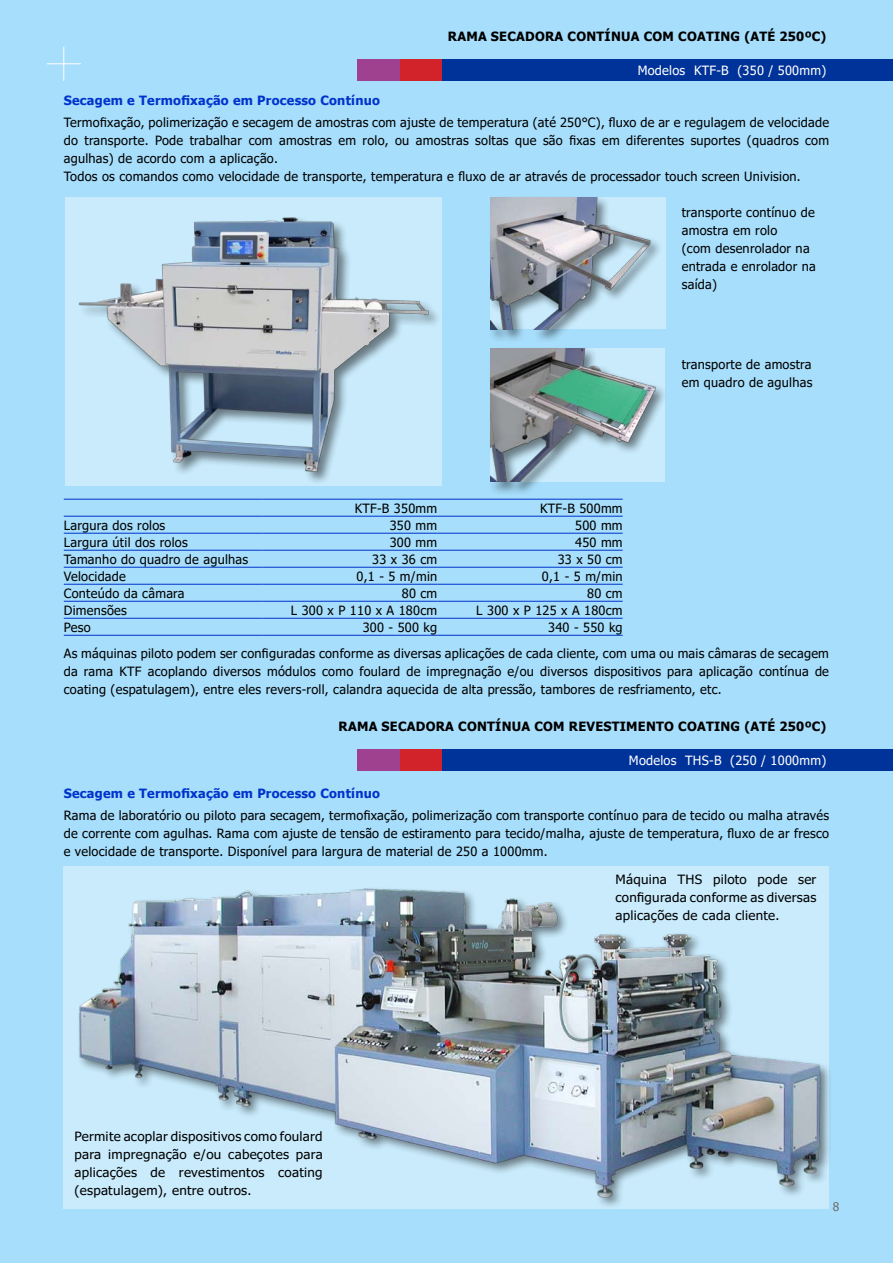
<style>
.page{position:relative;width:893px;height:1263px;background:#a7defb}
.page>*{position:absolute;margin:0;border:0;box-sizing:border-box;transform-origin:0 0}
.t1{font:12.75px/18px "Tahoma";letter-spacing:.02em;color:#000}
.t2{font:12.75px/18px "Tahoma";letter-spacing:.02em;color:#000;text-align:justify;scale:1.05 1}
.t3{font:700 12.75px "Tahoma";letter-spacing:.02em;color:#000}
.t4{font:700 12.75px "Tahoma";letter-spacing:.02em;color:#03c}
.t5{font:12.75px "Tahoma";letter-spacing:.02em;color:#fff}
.t6{font:12px "Tahoma";color:#6d6f71}
</style>
<div class="page">
<hr style="left:63px;top:47px;width:1px;height:34px;background:#fff">
<hr style="left:47px;top:63px;width:34px;height:1px;background:#fff">
<div style="left:77px;top:216px;width:410px;height:302px;background:#000;opacity:.48"></div>
<img style="left:68px;top:201px;width:373px;height:279px">
<div style="left:488px;top:195px;width:192px;height:155px;background:#000;opacity:.48"></div>
<img style="left:490px;top:197px;width:169px;height:132px">
<div style="left:488px;top:346px;width:195px;height:156px;background:#000;opacity:.48"></div>
<img style="left:490px;top:349px;width:172px;height:132px">
<div style="left:64px;top:866px;width:765px;height:343px;background:#c9ebfc"></div>
<div style="left:76px;top:885px;width:776px;height:350px;background:#000;opacity:.48"></div>
<img style="left:76px;top:885px;width:751px;height:319px">
<div style="left:442px;top:59px;width:451px;height:22px;background:#039"></div>
<div style="left:400px;top:59px;width:42px;height:22px;background:#d2232a"></div>
<div style="left:357px;top:59px;width:43px;height:22px;background:#9f418e"></div>
<hr style="left:64px;top:499px;width:198px;height:1px;background:#03c">
<hr style="left:271px;top:499px;width:166px;height:1px;background:#03c">
<hr style="left:437px;top:499px;width:186px;height:1px;background:#03c">
<hr style="left:64px;top:516px;width:198px;height:1px;background:#03c">
<hr style="left:271px;top:516px;width:166px;height:1px;background:#03c">
<hr style="left:437px;top:516px;width:186px;height:1px;background:#03c">
<hr style="left:64px;top:533px;width:198px;height:1px;background:#03c">
<hr style="left:271px;top:533px;width:166px;height:1px;background:#03c">
<hr style="left:437px;top:533px;width:186px;height:1px;background:#03c">
<hr style="left:64px;top:550px;width:198px;height:1px;background:#03c">
<hr style="left:271px;top:550px;width:166px;height:1px;background:#03c">
<hr style="left:437px;top:550px;width:186px;height:1px;background:#03c">
<hr style="left:64px;top:567px;width:198px;height:1px;background:#03c">
<hr style="left:271px;top:567px;width:166px;height:1px;background:#03c">
<hr style="left:437px;top:567px;width:186px;height:1px;background:#03c">
<hr style="left:64px;top:584px;width:198px;height:1px;background:#03c">
<hr style="left:271px;top:584px;width:166px;height:1px;background:#03c">
<hr style="left:437px;top:584px;width:186px;height:1px;background:#03c">
<hr style="left:64px;top:601px;width:198px;height:1px;background:#03c">
<hr style="left:271px;top:601px;width:166px;height:1px;background:#03c">
<hr style="left:437px;top:601px;width:186px;height:1px;background:#03c">
<hr style="left:64px;top:618px;width:198px;height:1px;background:#03c">
<hr style="left:271px;top:618px;width:166px;height:1px;background:#03c">
<hr style="left:437px;top:618px;width:186px;height:1px;background:#03c">
<hr style="left:64px;top:635px;width:198px;height:1px;background:#03c">
<hr style="left:271px;top:635px;width:166px;height:1px;background:#03c">
<hr style="left:437px;top:635px;width:186px;height:1px;background:#03c">
<div style="left:442px;top:749px;width:451px;height:22px;background:#039"></div>
<div style="left:400px;top:749px;width:42px;height:22px;background:#d2232a"></div>
<div style="left:357px;top:749px;width:43px;height:22px;background:#9f418e"></div>
<p class="t3" style="left:448px;top:27px;width:380px">RAMA SECADORA CONTÍNUA COM COATING (ATÉ 250ºc)</p>
<p class="t5" style="left:638px;top:62px;width:190px">Modelos KTF-B (350 / 500mm)</p>
<p class="t4" style="left:64px;top:91px;width:318px">Secagem e Termofixação em Processo Contínuo</p>
<p class="t1" style="left:64px;top:114px;width:767px">Termofixação, polimerização e secagem de amostras com ajuste de temperatura (até 250°C), fluxo de ar e regulagem de velocidade do transporte. Pode trabalhar com amostras em rolo, ou amostras soltas que são fixas em diferentes suportes (quadros com agulhas) de acordo com a aplicação.<br>Todos os comandos como velocidade de transporte, temperatura e fluxo de ar através de processador touch screen Univision.</p>
<p class="t1" style="left:682px;top:204px;width:136px">transporte contínuo de amostra em rolo<br>(com desenrolador na entrada e enrolador na saída)</p>
<p class="t1" style="left:355px;top:500px;width:84px">KTF-B 350mm</p>
<p class="t1" style="left:540px;top:500px;width:84px">KTF-B 500mm</p>
<p class="t1" style="left:682px;top:356px;width:132px">transporte de amostra em quadro de agulhas</p>
<p class="t1" style="left:64px;top:517px;width:103px">Largura dos rolos</p>
<p class="t1" style="left:390px;top:517px;width:49px">350 mm</p>
<p class="t1" style="left:575px;top:517px;width:49px">500 mm</p>
<p class="t1" style="left:64px;top:534px;width:125px">Largura útil dos rolos</p>
<p class="t1" style="left:390px;top:534px;width:49px">300 mm</p>
<p class="t1" style="left:575px;top:534px;width:49px">450 mm</p>
<p class="t1" style="left:64px;top:551px;width:186px">Tamanho do quadro de agulhas</p>
<p class="t1" style="left:372px;top:551px;width:66px">33 x 36 cm</p>
<p class="t1" style="left:558px;top:551px;width:66px">33 x 50 cm</p>
<p class="t1" style="left:64px;top:568px;width:64px">Velocidade</p>
<p class="t1" style="left:357px;top:568px;width:82px">0,1 - 5 m/min</p>
<p class="t1" style="left:542px;top:568px;width:82px">0,1 - 5 m/min</p>
<p class="t1" style="left:64px;top:585px;width:122px">Conteúdo da câmara</p>
<p class="t1" style="left:402px;top:585px;width:37px">80 cm</p>
<p class="t1" style="left:587px;top:585px;width:37px">80 cm</p>
<p class="t1" style="left:64px;top:602px;width:65px">Dimensões</p>
<p class="t1" style="left:291px;top:602px;width:148px">L 300 x P 110 x A 180cm</p>
<p class="t1" style="left:476px;top:602px;width:148px">L 300 x P 125 x A 180cm</p>
<p class="t1" style="left:64px;top:619px;width:28px">Peso</p>
<p class="t1" style="left:363px;top:619px;width:76px">300 - 500 kg</p>
<p class="t1" style="left:64px;top:614px;width:767px;line-height:26.5px;text-indent:484px">340 - 550 kg<br>As máquinas piloto podem ser configuradas conforme as diversas aplicações de cada cliente, com uma ou mais câmaras de secagem</p>
<p class="t1" style="left:64px;top:663px;width:767px">da rama KTF acoplando diversos módulos como foulard de impregnação e/ou diversos dispositivos para aplicação contínua de coating (espatulagem), entre eles revers-roll, calandra aquecida de alta pressão, tambores de resfriamento, etc.</p>
<p class="t3" style="left:339px;top:717px;width:489px">RAMA SECADORA CONTÍNUA COM REVESTIMENTO COATING (ATÉ 250ºc)</p>
<p class="t5" style="left:629px;top:752px;width:199px">Modelos THS-B (250 / 1000mm)</p>
<p class="t4" style="left:64px;top:784px;width:318px">Secagem e Termofixação em Processo Contínuo</p>
<p class="t1" style="left:64px;top:807px;width:767px;text-align:justify">Rama de laboratório ou piloto para secagem, termofixação, polimerização com transporte contínuo para de tecido ou malha através de corrente com agulhas. Rama com ajuste de tensão de estiramento para tecido/malha, ajuste de temperatura, fluxo de ar fresco e velocidade de transporte. Disponível para largura de material de 250 a 1000mm.</p>
<p class="t2" style="left:74px;top:1128px;width:238px">Permite acoplar dispositivos como foulard para impregnação e/ou cabeçotes para aplicações de revestimentos coating (espatulagem), entre outros.</p>
<p class="t2" style="left:615px;top:871px;width:193px">Máquina THS piloto pode ser configurada conforme as diversas aplicações de cada cliente.</p>
<p class="t6" style="left:833px;top:1198px;width:8px">8</p>
</div>
